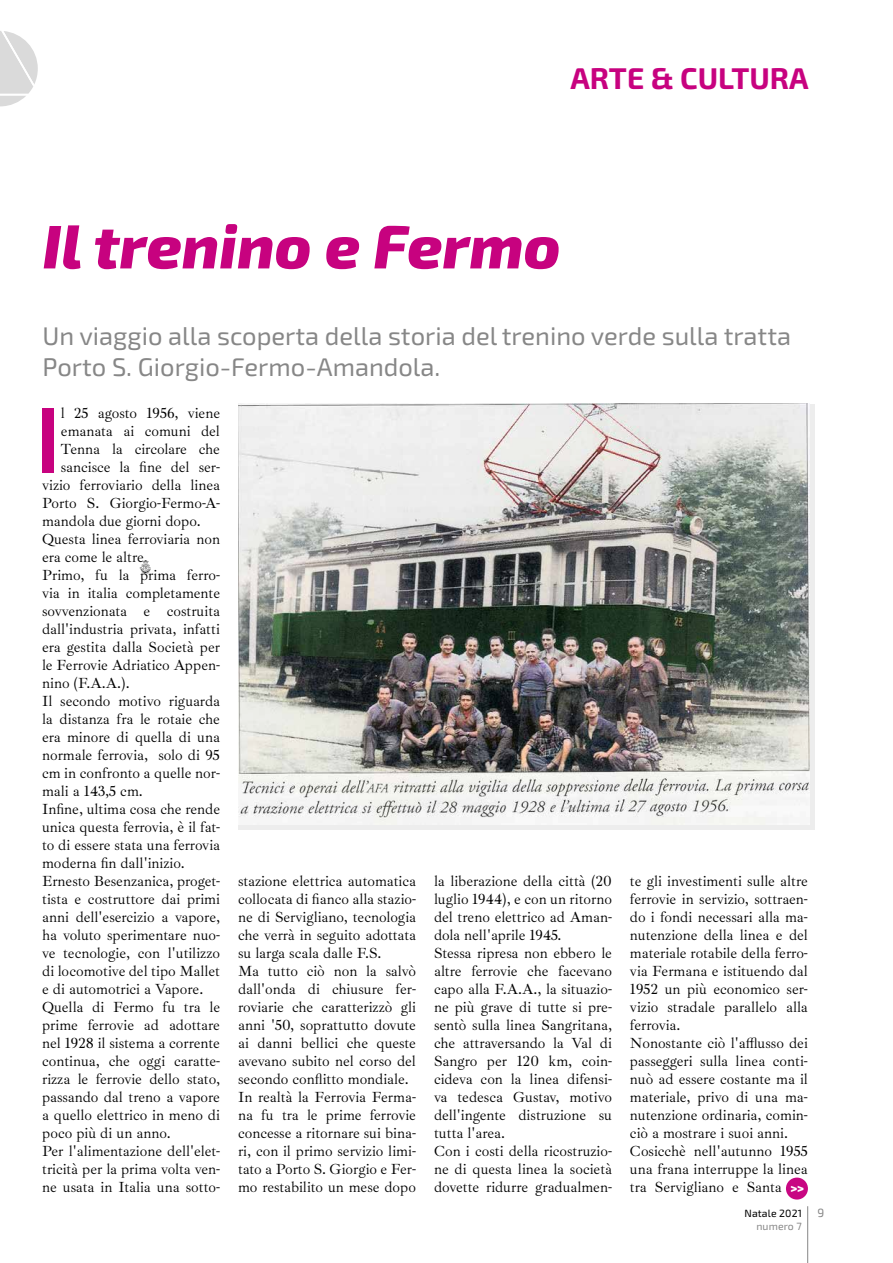
<style>
.page{position:relative;width:893px;height:1263px;background:#fff}
.page>*{position:absolute;margin:0;border:0;box-sizing:border-box;transform-origin:0 0}
.t1{font:600 93.3px "Exo 2.0";color:#c7027f}
.t2{font:italic 800 61.5px "Exo 2.0";color:#c7027f}
.t3{font:700 30px "Exo 2.0";color:#c7027f}
.t4{font:25.5px/30.6px "Exo 2.0";color:#878787}
.t5{font:15px/18px "Ibarra Real Nova";color:#000}
.t6{font:800 13.5px "Exo 2.0";color:#fff}
.t7{font:12px "Exo 2.0";color:#878787}
.t8{font:10.5px "Exo 2.0";letter-spacing:.01em;color:#000}
.t9{font:10.5px "Exo 2.0";letter-spacing:.01em;color:#878787}
</style>
<div class="page">
<svg style="left:0;top:31px;width:38px;height:75px"></svg>
<hr style="left:807px;top:1206px;width:1px;height:57px;background:#878787">
<img style="left:238px;top:404px;width:572px;height:421px">
<div style="left:786px;top:1177px;width:22px;height:22px;background:#c7027f;border-radius:50%"></div>
<h3 class="t3" style="left:570px;top:61px;width:240px">ARTE &amp; CULTURA</h3>
<h2 class="t2" style="left:43px;top:209px;width:520px">Il trenino e Fermo</h2>
<h3 class="t4" style="left:43px;top:322px;width:750px">Un viaggio alla scoperta della storia del trenino verde sulla tratta<br>Porto S. Giorgio-Fermo-Amandola.</h3>
<h1 class="t1" style="left:35px;top:384px;width:28px">I</h1>
<p class="t5" style="left:61px;top:405px;width:161px">l 25 agosto 1956, viene</p>
<p class="t5" style="left:61px;top:423px;width:161px">emanata ai comuni del</p>
<p class="t5" style="left:61px;top:441px;width:161px">Tenna la circolare che</p>
<p class="t5" style="left:61px;top:459px;width:161px">sancisce la fine del ser-</p>
<p class="t5" style="left:42px;top:477px;width:179px">vizio ferroviario della linea</p>
<p class="t5" style="left:42px;top:495px;width:179px">Porto S. Giorgio-Fermo-A-</p>
<p class="t5" style="left:42px;top:513px;width:160px">mandola due giorni dopo.</p>
<p class="t5" style="left:42px;top:531px;width:179px">Questa linea ferroviaria non</p>
<p class="t5" style="left:42px;top:549px;width:107px">era come le altre:</p>
<p class="t5" style="left:42px;top:567px;width:179px">Primo, fu la prima ferro-</p>
<p class="t5" style="left:42px;top:585px;width:179px">via in italia completamente</p>
<p class="t5" style="left:42px;top:603px;width:179px">sovvenzionata e costruita</p>
<p class="t5" style="left:42px;top:621px;width:179px">dall'industria privata, infatti</p>
<p class="t5" style="left:42px;top:639px;width:179px">era gestita dalla Società per</p>
<p class="t5" style="left:42px;top:657px;width:179px">le Ferrovie Adriatico Appen-</p>
<p class="t5" style="left:42px;top:675px;width:89px">nino (F.A.A.).</p>
<p class="t5" style="left:42px;top:693px;width:179px">Il secondo motivo riguarda</p>
<p class="t5" style="left:42px;top:711px;width:179px">la distanza fra le rotaie che</p>
<p class="t5" style="left:42px;top:729px;width:179px">era minore di quella di una</p>
<p class="t5" style="left:42px;top:747px;width:179px">normale ferrovia, solo di 95</p>
<p class="t5" style="left:42px;top:765px;width:179px">cm in confronto a quelle nor-</p>
<p class="t5" style="left:42px;top:783px;width:102px">mali a 143,5 cm.</p>
<p class="t5" style="left:42px;top:801px;width:179px">Infine, ultima cosa che rende</p>
<p class="t5" style="left:42px;top:819px;width:179px">unica questa ferrovia, è il fat-</p>
<p class="t5" style="left:42px;top:837px;width:179px">to di essere stata una ferrovia</p>
<p class="t5" style="left:42px;top:855px;width:144px">moderna fin dall'inizio.</p>
<p class="t5" style="left:42px;top:873px;width:179px">Ernesto Besenzanica, proget-</p>
<p class="t5" style="left:42px;top:891px;width:179px">tista e costruttore dai primi</p>
<p class="t5" style="left:42px;top:909px;width:179px">anni dell'esercizio a vapore,</p>
<p class="t5" style="left:42px;top:927px;width:179px">ha voluto sperimentare nuo-</p>
<p class="t5" style="left:42px;top:945px;width:179px">ve tecnologie, con l'utilizzo</p>
<p class="t5" style="left:42px;top:963px;width:179px">di locomotive del tipo Mallet</p>
<p class="t5" style="left:42px;top:981px;width:163px">e di automotrici a Vapore.</p>
<p class="t5" style="left:42px;top:999px;width:179px">Quella di Fermo fu tra le</p>
<p class="t5" style="left:42px;top:1017px;width:179px">prime ferrovie ad adottare</p>
<p class="t5" style="left:42px;top:1035px;width:179px">nel 1928 il sistema a corrente</p>
<p class="t5" style="left:42px;top:1053px;width:179px">continua, che oggi caratte-</p>
<p class="t5" style="left:42px;top:1071px;width:179px">rizza le ferrovie dello stato,</p>
<p class="t5" style="left:42px;top:1089px;width:179px">passando dal treno a vapore</p>
<p class="t5" style="left:42px;top:1107px;width:179px">a quello elettrico in meno di</p>
<p class="t5" style="left:42px;top:1125px;width:130px">poco più di un anno.</p>
<p class="t5" style="left:42px;top:1143px;width:179px">Per l'alimentazione dell'elet-</p>
<p class="t5" style="left:42px;top:1161px;width:179px">tricità per la prima volta ven-</p>
<p class="t5" style="left:42px;top:1179px;width:179px">ne usata in Italia una sotto-</p>
<p class="t5" style="left:238px;top:873px;width:179px">stazione elettrica automatica collocata di fianco alla stazio&shy;ne di Servigliano, tecnologia che verrà in seguito adottata su larga scala dalle F.S.<br>Ma tutto ciò non la salvò dall'onda di chiusure fer&shy;roviarie che caratterizzò gli anni '50, soprattutto dovute ai danni bellici che queste avevano subito nel corso del secondo conflitto mondiale.<br>In realtà la Ferrovia Ferma&shy;na fu tra le prime ferrovie concesse a ritornare sui bina&shy;ri, con il primo servizio limi&shy;tato a Porto S. Giorgio e Fer&shy;mo restabilito un mese dopo</p>
<p class="t5" style="left:434px;top:872px;width:179px">la liberazione della città (20 luglio 1944), e con un ritorno del treno elettrico ad Aman&shy;dola nell'aprile 1945.<br>Stessa ripresa non ebbero le altre ferrovie che facevano capo alla F.A.A., la situazio&shy;ne più grave di tutte si pre&shy;sentò sulla linea Sangritana, che attraversando la Val di<br>Sangro per 120 km, coin&shy;cideva con la linea difensi&shy;va tedesca Gustav, motivo dell'ingente distruzione su tutta l'area.<br>Con i costi della ricostruzio&shy;ne di questa linea la società dovette ridurre gradualmen-</p>
<p class="t5" style="left:630px;top:872px;width:179px">te gli investimenti sulle altre ferrovie in servizio, sottraen&shy;do i fondi necessari alla ma&shy;nutenzione della linea e del materiale rotabile della ferro&shy;via Fermana e istituendo dal<br>1952 un più economico ser&shy;vizio stradale parallelo alla ferrovia.<br>Nonostante ciò l'afflusso dei passeggeri sulla linea conti&shy;nuò ad essere costante ma il materiale, privo di una ma&shy;nutenzione ordinaria, comin&shy;ciò a mostrare i suoi anni.<br>Cosicchè nell'autunno 1955 una frana interruppe la linea tra Servigliano e Santa</p>
<p class="t6" style="left:790px;top:1180px;width:15px">&gt;&gt;</p>
<p class="t8" style="left:744px;top:1207px;width:59px">Natale 2021</p>
<p class="t9" style="left:756px;top:1220px;width:47px">numero 7</p>
<p class="t7" style="left:818px;top:1206px;width:8px">9</p>
</div>
